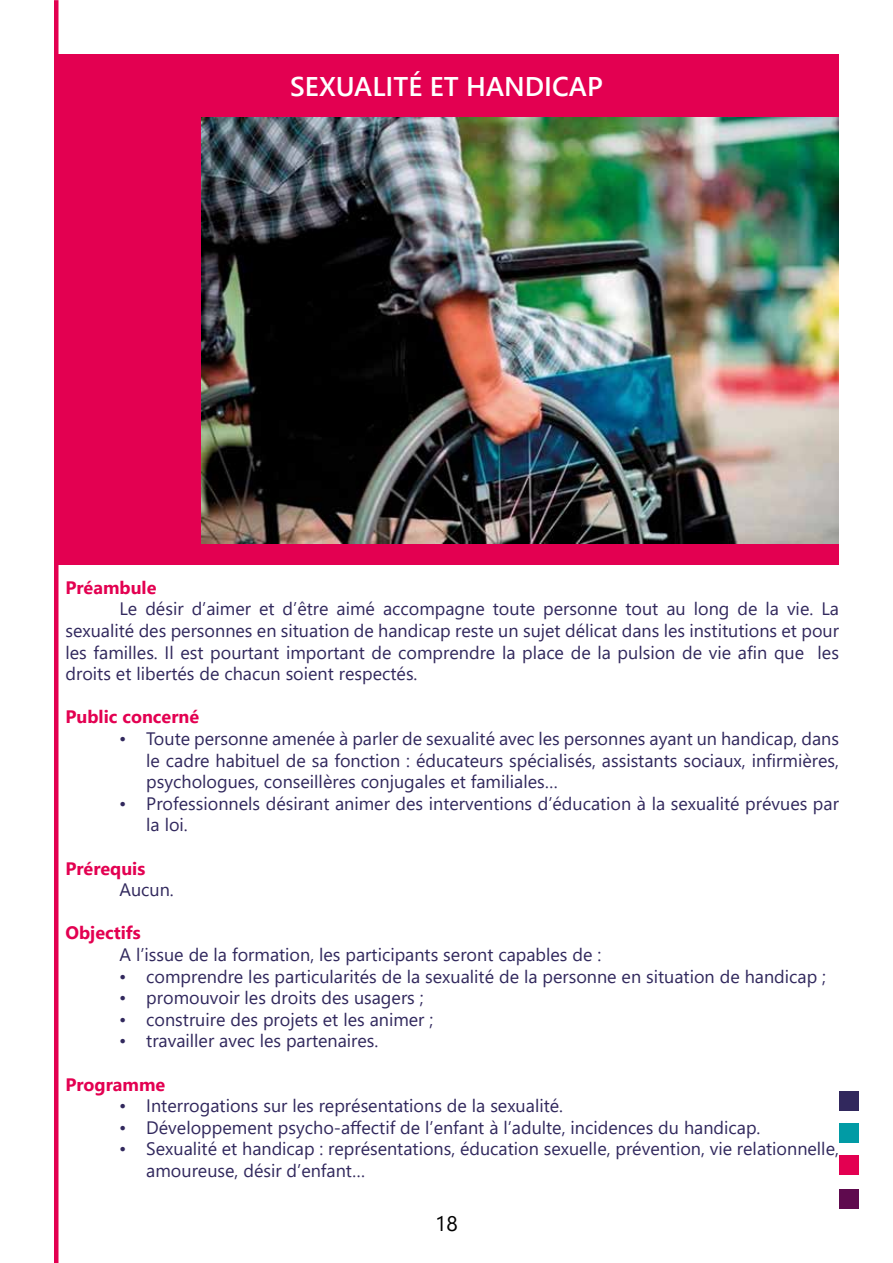
<style>
.page{position:relative;width:893px;height:1263px;background:#fff}
.page>*{position:absolute;margin:0;border:0;box-sizing:border-box;transform-origin:0 0}
.t1{font:600 27px "Segoe UI";color:#fff}
.t2{font:21px "Segoe UI";color:#000}
.t3{font:18px/21.6px "Segoe UI";color:#31285d;text-align:justify}
.t4{font:700 18px "Segoe UI";color:#e30051}
</style>
<div class="page">
<div style="left:54px;top:118px;width:785px;height:446px;background:#e30051"></div>
<div style="left:54px;top:54px;width:785px;height:64px;background:#e30051"></div>
<hr style="left:54px;top:0;width:4px;height:1263px;background:#e30051">
<div style="left:839px;top:1122px;width:20px;height:20px;background:#019ba5"></div>
<div style="left:839px;top:1155px;width:20px;height:20px;background:#e30051"></div>
<div style="left:839px;top:1091px;width:20px;height:20px;background:#31285d"></div>
<div style="left:839px;top:1189px;width:20px;height:20px;background:#5f0a4e"></div>
<img style="left:201px;top:118px;width:638px;height:425px">
<h1 class="t1" style="left:290px;top:61px;width:314px">SEXUALITÉ ET HANDICAP</h1>
<p class="t4" style="left:65px;top:570px;width:92px">Préambule</p>
<p class="t3" style="left:65px;top:596px;width:775px;text-indent:54px">Le désir d’aimer et d’être aimé accompagne toute personne tout au long de la vie. La sexualité des personnes en situation de handicap reste un sujet délicat dans les institutions et pour les familles. Il est pourtant important de comprendre la place de la pulsion de vie afin que les droits et libertés de chacun soient respectés.</p>
<p class="t4" style="left:65px;top:700px;width:135px">Public concerné</p>
<p class="t3" style="left:146px;top:726px;width:694px;text-indent:-27px">• Toute personne amenée à parler de sexualité avec les personnes ayant un handicap, dans le cadre habituel de sa fonction : éducateurs spécialisés, assistants sociaux, infirmières, psychologues, conseillères conjugales et familiales…</p>
<p class="t3" style="left:146px;top:791px;width:694px;text-indent:-27px">• Professionnels désirant animer des interventions d’éducation à la sexualité prévues par la loi.</p>
<p class="t4" style="left:65px;top:851px;width:81px">Prérequis</p>
<p class="t3" style="left:119px;top:877px;width:56px">Aucun.</p>
<p class="t4" style="left:65px;top:916px;width:77px">Objectifs</p>
<p class="t3" style="left:119px;top:942px;width:483px">A l’issue de la formation, les participants seront capables de :</p>
<p class="t3" style="left:119px;top:964px;width:708px">• comprendre les particularités de la sexualité de la personne en situation de handicap ;</p>
<p class="t3" style="left:119px;top:985px;width:306px">• promouvoir les droits des usagers ;</p>
<p class="t3" style="left:119px;top:1007px;width:316px">• construire des projets et les animer ;</p>
<p class="t3" style="left:119px;top:1028px;width:261px">• travailler avec les partenaires.</p>
<p class="t4" style="left:65px;top:1067px;width:101px">Programme</p>
<p class="t3" style="left:119px;top:1093px;width:445px">• Interrogations sur les représentations de la sexualité.</p>
<p class="t3" style="left:119px;top:1115px;width:643px">• Développement psycho-affectif de l’enfant à l’adulte, incidences du handicap.</p>
<p class="t3" style="left:146px;top:1136px;width:694px;text-indent:-27px">• Sexualité et handicap : représentations, éducation sexuelle, prévention, vie relationnelle, amoureuse, désir d’enfant…</p>
<p class="t2" style="left:435px;top:1204px;width:24px">18</p>
</div>
